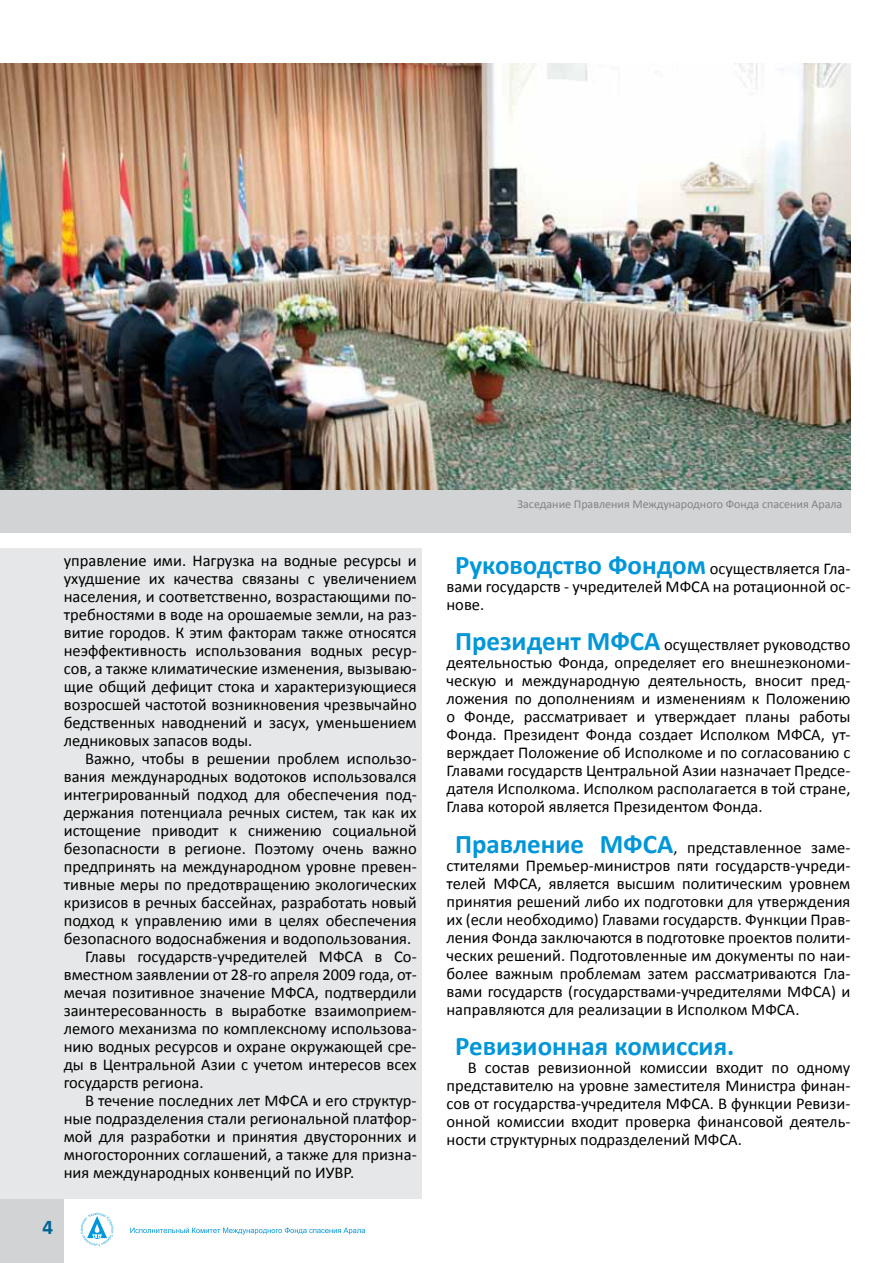
<style>
.page{position:relative;width:893px;height:1263px;background:#fff}
.page>*{position:absolute;margin:0;border:0;box-sizing:border-box;transform-origin:0 0}
.t1{font:700 27px "Calibri";color:#0096d7}
.t2{font:700 21px "Calibri";color:#006593}
.t3{font:16.5px/18px "Calibri";color:#000;text-align:justify}
.t4{font:12px "Calibri";color:#808285}
.s1{font-weight:700;font-size:27px;color:#0096d7}
</style>
<div class="page">
<div style="left:0;top:1199px;width:64px;height:64px;background:#d1d3d4"></div>
<svg style="left:130px;top:1227px;width:235px;height:7px"></svg>
<svg style="left:80px;top:1212px;width:34px;height:34px"></svg>
<div style="left:0;top:549px;width:422px;height:650px;background:#e6e7e8"></div>
<div style="left:0;top:490px;width:850px;height:42px;background:#d1d3d4"></div>
<img style="left:0;top:64px;width:850px;height:426px">
<p class="t3" style="left:64px;top:551px;width:354px">управление ими. Нагрузка на водные ресурсы и ухудшение их качества связаны с увеличением населения, и соответственно, возрастающими по&shy;требностями в воде на орошаемые земли, на раз&shy;витие городов. К этим факторам также относятся неэффективность использования водных ресур&shy;сов, а также климатические изменения, вызываю&shy;щие общий дефицит стока и характеризующиеся возросшей частотой возникновения чрезвычайно бедственных наводнений и засух, уменьшением ледниковых запасов воды.</p>
<p class="t3" style="left:85px;top:749px;width:333px">Важно, чтобы в решении проблем использо-</p>
<p class="t3" style="left:64px;top:767px;width:354px">вания международных водотоков использовался</p>
<p class="t3" style="left:64px;top:785px;width:354px">интегрированный подход для обеспечения под-</p>
<p class="t3" style="left:64px;top:803px;width:354px">держания потенциала речных систем, так как их</p>
<p class="t3" style="left:64px;top:821px;width:354px">истощение приводит к снижению социальной</p>
<p class="t3" style="left:64px;top:839px;width:354px">безопасности в регионе. Поэтому очень важно</p>
<p class="t3" style="left:64px;top:857px;width:354px">предпринять на международном уровне превен-</p>
<p class="t3" style="left:64px;top:875px;width:354px">тивные меры по предотвращению экологических</p>
<p class="t3" style="left:64px;top:893px;width:354px">кризисов в речных бассейнах, разработать новый</p>
<p class="t3" style="left:64px;top:911px;width:354px">подход к управлению ими в целях обеспечения</p>
<p class="t3" style="left:64px;top:929px;width:349px">безопасного водоснабжения и водопользования.</p>
<p class="t3" style="left:85px;top:947px;width:333px">Главы государств-учредителей МФСА в Со-</p>
<p class="t3" style="left:64px;top:965px;width:354px">вместном заявлении от 28-го апреля 2009 года, от-</p>
<p class="t3" style="left:64px;top:983px;width:354px">мечая позитивное значение МФСА, подтвердили</p>
<p class="t3" style="left:64px;top:1001px;width:354px">заинтересованность в выработке взаимоприем-</p>
<p class="t3" style="left:64px;top:1019px;width:354px">лемого механизма по комплексному использова-</p>
<p class="t3" style="left:64px;top:1037px;width:354px">нию водных ресурсов и охране окружающей сре-</p>
<p class="t3" style="left:64px;top:1055px;width:354px">ды в Центральной Азии с учетом интересов всех</p>
<p class="t3" style="left:64px;top:1073px;width:141px">государств региона.</p>
<p class="t3" style="left:85px;top:1091px;width:333px">В течение последних лет МФСА и его структур-</p>
<p class="t3" style="left:64px;top:1109px;width:354px">ные подразделения стали региональной платфор-</p>
<p class="t3" style="left:64px;top:1127px;width:354px">мой для разработки и принятия двусторонних и</p>
<p class="t3" style="left:64px;top:1145px;width:354px">многосторонних соглашений, а также для призна-</p>
<p class="t3" style="left:64px;top:1163px;width:292px">ния международных конвенций по ИУВР.</p>
<p class="t2" style="left:43px;top:1214px;width:12px">4</p>
<p class="t4" style="left:517px;top:496px;width:326px">Заседание Правления Международного Фонда спасения Арала</p>
<p class="t3" style="left:446px;top:559px;width:405px;text-indent:9px"><span class="s1">Руководство Фондом</span> осуществляется Гла&shy;вами государств - учредителей МФСА на ротационной ос&shy;нове.</p>
<p class="t3" style="left:446px;top:636px;width:405px;text-indent:9px"><span class="s1">Президент МФСА</span> осуществляет руководство деятельностью Фонда, определяет его внешнеэкономи&shy;ческую и международную деятельность, вносит пред&shy;ложения по дополнениям и изменениям к Положению о Фонде, рассматривает и утверждает планы работы Фонда. Президент Фонда создает Исполком МФСА, ут&shy;верждает Положение об Исполкоме и по согласованию с Главами государств Центральной Азии назначает Предсе&shy;дателя Исполкома. Исполком располагается в той стране, Глава которой является Президентом Фонда.</p>
<p class="t3" style="left:446px;top:838px;width:405px;text-indent:9px"><span class="s1">Правление МФСА</span>, представленное заме&shy;стителями Премьер-министров пяти государств-учреди&shy;телей МФСА, является высшим политическим уровнем принятия решений либо их подготовки для утверждения их (если необходимо) Главами государств. Функции Прав&shy;ления Фонда заключаются в подготовке проектов полити&shy;ческих решений. Подготовленные им документы по наи&shy;более важным проблемам затем рассматриваются Гла&shy;вами государств (государствами-учредителями МФСА) и направляются для реализации в Исполком МФСА.</p>
<h1 class="t1" style="left:455px;top:1029px;width:281px">Ревизионная комиссия.</h1>
<p class="t3" style="left:446px;top:1059px;width:405px;text-indent:21px">В состав ревизионной комиссии входит по одному представителю на уровне заместителя Министра финан&shy;сов от государства-учредителя МФСА. В функции Ревизи&shy;онной комиссии входит проверка финансовой деятель&shy;ности структурных подразделений МФСА.</p>
</div>
